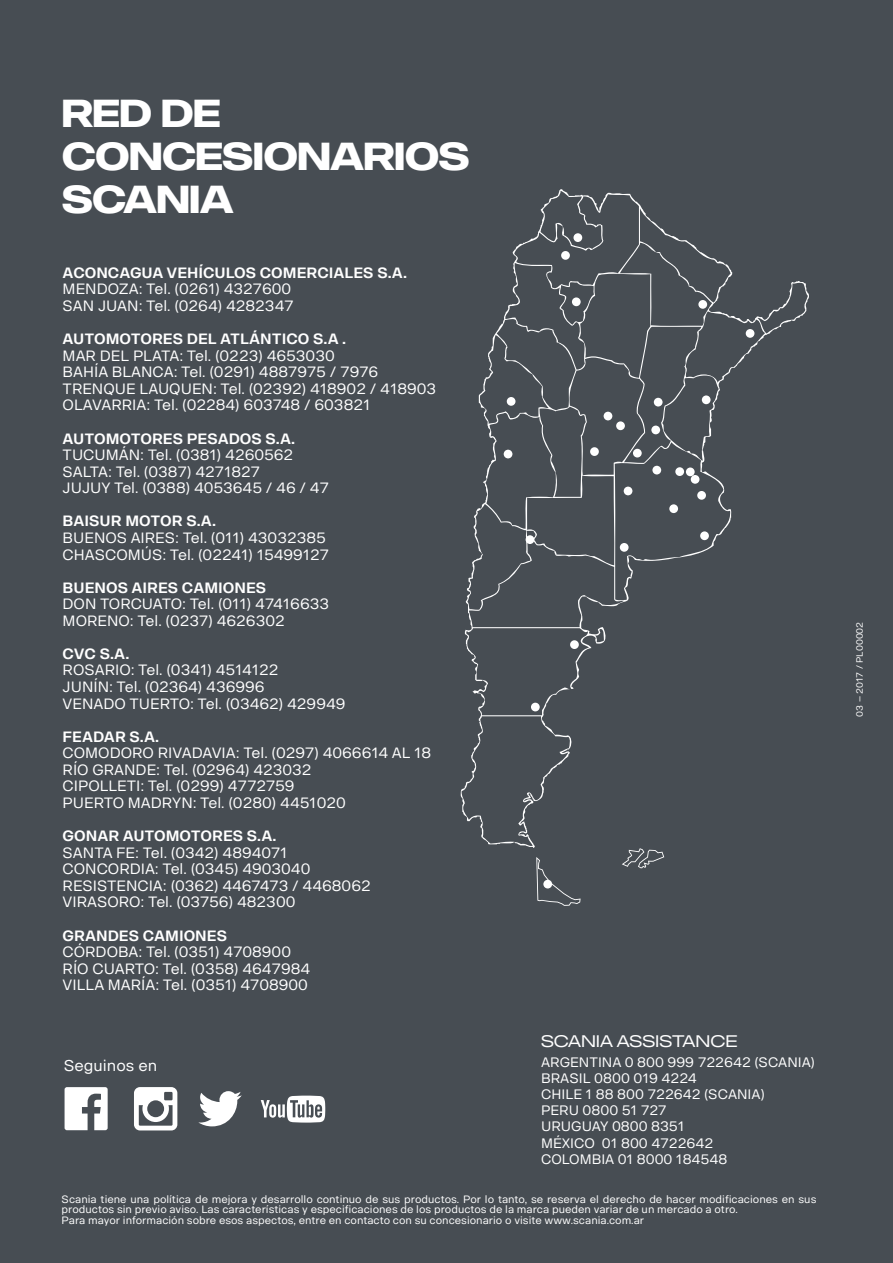
<style>
.page{position:relative;width:893px;height:1263px;background:#474d53}
.page>*{position:absolute;margin:0;border:0;box-sizing:border-box;transform-origin:0 0}
.t1{font:700 38.4px/43.2px "Scania Sans Headline";color:#fff}
.t2{font:16.5px "Scania Sans Headline";color:#fff}
.t3{font:15.45px "Scania Sans";color:#fff}
.t4{font:14.7px/16.5px "Scania Sans";color:#fff}
.t5{font:700 14.7px "Scania Sans";color:#fff}
.t6{font:13.5px/16.2px "Scania Sans";color:#fff}
.t7{font:10.5px/10.5px "Scania Sans";color:#fff}
.t8{font:9px "Scania Sans";color:#fff}
</style>
<div class="page">
<svg style="left:460px;top:189px;width:349px;height:659px"></svg>
<svg style="left:536px;top:857px;width:45px;height:49px"></svg>
<svg style="left:622px;top:848px;width:42px;height:20px"></svg>
<div style="left:746px;top:329px;width:8px;height:9px;background:#fff;border-radius:50%"></div>
<div style="left:504px;top:450px;width:8px;height:8px;background:#fff;border-radius:50%"></div>
<div style="left:700px;top:531px;width:9px;height:9px;background:#fff;border-radius:50%"></div>
<div style="left:620px;top:543px;width:9px;height:9px;background:#fff;border-radius:50%"></div>
<div style="left:624px;top:487px;width:8px;height:8px;background:#fff;border-radius:50%"></div>
<div style="left:570px;top:640px;width:9px;height:9px;background:#fff;border-radius:50%"></div>
<div style="left:526px;top:535px;width:8px;height:9px;background:#fff;border-radius:50%"></div>
<div style="left:543px;top:880px;width:9px;height:8px;background:#fff;border-radius:50%"></div>
<div style="left:604px;top:412px;width:8px;height:8px;background:#fff;border-radius:50%"></div>
<div style="left:590px;top:447px;width:9px;height:9px;background:#fff;border-radius:50%"></div>
<div style="left:652px;top:466px;width:9px;height:8px;background:#fff;border-radius:50%"></div>
<div style="left:651px;top:426px;width:9px;height:8px;background:#fff;border-radius:50%"></div>
<div style="left:654px;top:398px;width:9px;height:8px;background:#fff;border-radius:50%"></div>
<div style="left:633px;top:449px;width:9px;height:8px;background:#fff;border-radius:50%"></div>
<div style="left:531px;top:703px;width:9px;height:8px;background:#fff;border-radius:50%"></div>
<div style="left:686px;top:467px;width:9px;height:9px;background:#fff;border-radius:50%"></div>
<div style="left:691px;top:475px;width:8px;height:9px;background:#fff;border-radius:50%"></div>
<div style="left:697px;top:491px;width:9px;height:9px;background:#fff;border-radius:50%"></div>
<div style="left:702px;top:395px;width:9px;height:9px;background:#fff;border-radius:50%"></div>
<div style="left:572px;top:297px;width:9px;height:9px;background:#fff;border-radius:50%"></div>
<div style="left:561px;top:251px;width:9px;height:9px;background:#fff;border-radius:50%"></div>
<div style="left:573px;top:233px;width:9px;height:9px;background:#fff;border-radius:50%"></div>
<div style="left:698px;top:300px;width:9px;height:9px;background:#fff;border-radius:50%"></div>
<div style="left:675px;top:467px;width:9px;height:9px;background:#fff;border-radius:50%"></div>
<div style="left:507px;top:397px;width:8px;height:9px;background:#fff;border-radius:50%"></div>
<svg style="left:65px;top:1087px;width:43px;height:43px"></svg>
<svg style="left:134px;top:1087px;width:43px;height:43px"></svg>
<svg style="left:198px;top:1091px;width:44px;height:35px"></svg>
<svg style="left:261px;top:1095px;width:64px;height:27px"></svg>
<div style="left:669px;top:504px;width:9px;height:9px;background:#fff;border-radius:50%"></div>
<div style="left:616px;top:421px;width:9px;height:9px;background:#fff;border-radius:50%"></div>
<h1 class="t1" style="left:62px;top:91px;width:409px">RED DE<br>CONCESIONARIOS<br>SCANIA</h1>
<p class="t5" style="left:63px;top:264px;width:346px">ACONCAGUA VEHÍCULOS COMERCIALES S.A.</p>
<p class="t4" style="left:63px;top:281px;width:233px">MENDOZA: Tel. (0261) 4327600<br>SAN JUAN: Tel. (0264) 4282347</p>
<p class="t5" style="left:63px;top:330px;width:285px">AUTOMOTORES DEL ATLÁNTICO S.A .</p>
<p class="t4" style="left:63px;top:347px;width:375px">MAR DEL PLATA: Tel. (0223) 4653030<br>BAHÍA BLANCA: Tel. (0291) 4887975 / 7976<br>TRENQUE LAUQUEN: Tel. (02392) 418902 / 418903<br>OLAVARRIA: Tel. (02284) 603748 / 603821</p>
<p class="t5" style="left:63px;top:430px;width:234px">AUTOMOTORES PESADOS S.A.</p>
<p class="t4" style="left:63px;top:447px;width:268px">TUCUMÁN: Tel. (0381) 4260562<br>SALTA: Tel. (0387) 4271827<br>JUJUY Tel. (0388) 4053645 / 46 / 47</p>
<p class="t5" style="left:63px;top:512px;width:155px">BAISUR MOTOR S.A.</p>
<p class="t4" style="left:63px;top:529px;width:268px">BUENOS AIRES: Tel. (011) 43032385<br>CHASCOMÚS: Tel. (02241) 15499127</p>
<p class="t5" style="left:63px;top:579px;width:205px">BUENOS AIRES CAMIONES</p>
<p class="t4" style="left:63px;top:596px;width:268px">DON TORCUATO: Tel. (011) 47416633<br>MORENO: Tel. (0237) 4626302</p>
<p class="t5" style="left:63px;top:645px;width:68px">CVC S.A.</p>
<p class="t4" style="left:63px;top:662px;width:284px">ROSARIO: Tel. (0341) 4514122<br>JUNÍN: Tel. (02364) 436996<br>VENADO TUERTO: Tel. (03462) 429949</p>
<p class="t5" style="left:63px;top:728px;width:98px">FEADAR S.A.</p>
<p class="t4" style="left:63px;top:745px;width:370px">COMODORO RIVADAVIA: Tel. (0297) 4066614 AL 18<br>RÍO GRANDE: Tel. (02964) 423032<br>CIPOLLETI: Tel. (0299) 4772759<br>PUERTO MADRYN: Tel. (0280) 4451020</p>
<p class="t5" style="left:63px;top:827px;width:215px">GONAR AUTOMOTORES S.A.</p>
<p class="t4" style="left:63px;top:844px;width:310px">SANTA FE: Tel. (0342) 4894071<br>CONCORDIA: Tel. (0345) 4903040<br>RESISTENCIA: (0362) 4467473 / 4468062<br>VIRASORO: Tel. (03756) 482300</p>
<p class="t5" style="left:63px;top:927px;width:166px">GRANDES CAMIONES</p>
<p class="t4" style="left:63px;top:943px;width:249px">CÓRDOBA: Tel. (0351) 4708900<br>RÍO CUARTO: Tel. (0358) 4647984<br>VILLA MARÍA: Tel. (0351) 4708900</p>
<p class="t3" style="left:64px;top:1056px;width:95px">Seguinos en</p>
<p class="t2" style="left:541px;top:1031px;width:198px">SCANIA ASSISTANCE</p>
<p class="t6" style="left:541px;top:1053px;width:275px">ARGENTINA 0 800 999 722642 (SCANIA)<br>BRASIL 0800 019 4224<br>CHILE 1 88 800 722642 (SCANIA)<br>PERU 0800 51 727<br>URUGUAY 0800 8351<br>MÉXICO 01 800 4722642<br>COLOMBIA 01 8000 184548</p>
<p class="t7" style="left:62px;top:1194px;width:756px">Scania tiene una política de mejora y desarrollo continuo de sus productos. Por lo tanto, se reserva el derecho de hacer modificaciones en sus productos sin previo aviso. Las características y especificaciones de los productos de la marca pueden variar de un mercado a otro.<br>Para mayor información sobre esos aspectos, entre en contacto con su concesionario o visite www.scania.com.ar</p>
<p class="t8" style="left:854px;top:716px;width:96px;rotate:-90deg">03 – 2017 / PL00002</p>
</div>
